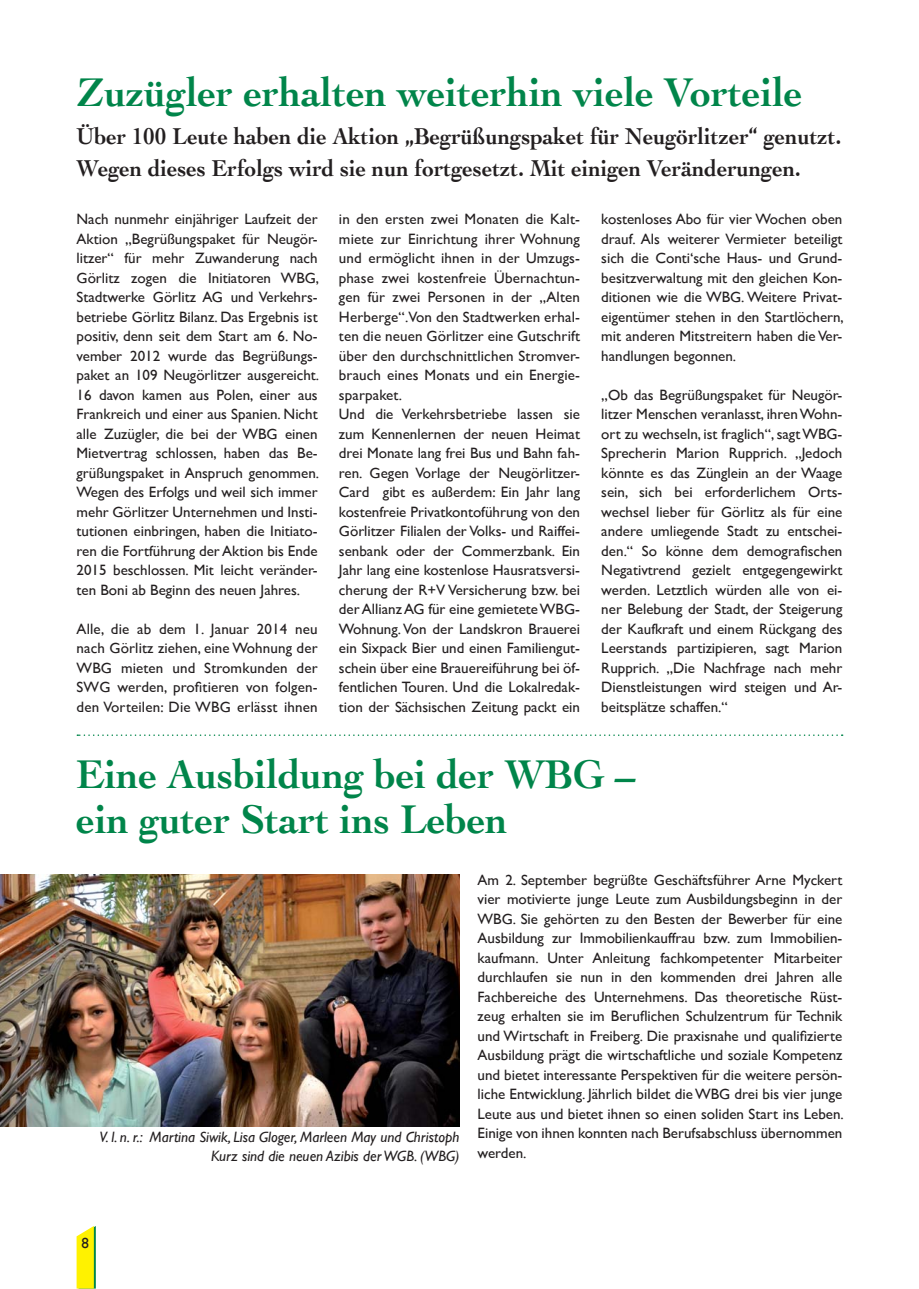
<style>
.page{position:relative;width:919px;height:1289px;background:#fff}
.page>*{position:absolute;margin:0;border:0;box-sizing:border-box;transform-origin:0 0}
.t1{font:700 42px/45px "Cochin";color:#00854a;scale:.95 1}
.t2{font:700 24px/31.5px "Cochin";color:#231f20;scale:.93 1}
.t3{font:15px/19.5px "Gill Sans";color:#231f20;text-align:justify}
.t4{font:italic 15px/19.5px "Gill Sans";color:#231f20;text-align:right}
</style>
<div class="page">
<svg style="left:77px;top:1226px;width:19px;height:62px"></svg>
<svg style="left:77px;top:734px;width:765px;height:2px"></svg>
<img style="left:0;top:874px;width:459px;height:252px">
<h1 class="t1" style="left:77px;top:70px;width:765px">Zuzügler erhalten weiterhin viele Vorteile</h1>
<h2 class="t2" style="left:77px;top:120px;width:824px">Über 100 Leute haben die Aktion „Begrüßungspaket für Neugörlitzer“ genutzt.<br>Wegen dieses Erfolgs wird sie nun fortgesetzt. Mit einigen Veränderungen.</h2>
<p class="t3" style="left:77px;top:209px;width:244px">Nach nunmehr einjähriger Laufzeit der Aktion „Begrüßungspaket für Neugör&shy;litzer“ für mehr Zuwanderung nach Görlitz zogen die Initiatoren WBG, Stadtwerke Görlitz AG und Verkehrs&shy;betriebe Görlitz Bilanz. Das Ergebnis ist positiv, denn seit dem Start am 6. No&shy;vember 2012 wurde das Begrüßungs&shy;paket an 109 Neugörlitzer ausgereicht.<br>16 davon kamen aus Polen, einer aus Frankreich und einer aus Spanien. Nicht alle Zuzügler, die bei der WBG einen Mietvertrag schlossen, haben das Be&shy;grüßungspaket in Anspruch genommen.<br>Wegen des Erfolgs und weil sich immer mehr Görlitzer Unternehmen und Insti&shy;tutionen einbringen, haben die Initiato&shy;ren die Fortführung der Aktion bis Ende 2015 beschlossen. Mit leicht veränder&shy;ten Boni ab Beginn des neuen Jahres.</p>
<p class="t3" style="left:77px;top:619px;width:242px">Alle, die ab dem 1. Januar 2014 neu nach Görlitz ziehen, eine Wohnung der WBG mieten und Stromkunden der SWG werden, profitieren von folgen&shy;den Vorteilen: Die WBG erlässt ihnen</p>
<p class="t3" style="left:339px;top:209px;width:242px;text-align:left">in den ersten zwei Monaten die Kalt&shy;miete zur Einrichtung ihrer Wohnung und ermöglicht ihnen in der Umzugs&shy;phase zwei kostenfreie Übernachtun&shy;gen für zwei Personen in der „Alten Herberge“.Von den Stadtwerken erhal&shy;ten die neuen Görlitzer eine Gutschrift über den durchschnittlichen Stromver&shy;brauch eines Monats und ein Energie&shy;sparpaket.<br>Und die Verkehrsbetriebe lassen sie zum Kennenlernen der neuen Heimat drei Monate lang frei Bus und Bahn fah&shy;ren. Gegen Vorlage der Neugörlitzer-Card gibt es außerdem: Ein Jahr lang kostenfreie Privatkontoführung von den Görlitzer Filialen der Volks- und Raiffei&shy;senbank oder der Commerzbank. Ein Jahr lang eine kostenlose Hausratsversi&shy;cherung der R+V Versicherung bzw. bei der Allianz AG für eine gemietete WBG-Wohnung. Von der Landskron Brauerei ein Sixpack Bier und einen Familiengut&shy;schein über eine Brauereiführung bei öf&shy;fentlichen Touren. Und die Lokalredak&shy;tion der Sächsischen Zeitung packt ein</p>
<p class="t3" style="left:601px;top:209px;width:244px">kostenloses Abo für vier Wochen oben drauf. Als weiterer Vermieter beteiligt sich die Conti‘sche Haus- und Grund&shy;besitzverwaltung mit den gleichen Kon&shy;ditionen wie die WBG. Weitere Privat&shy;eigentümer stehen in den Startlöchern, mit anderen Mitstreitern haben die Ver&shy;handlungen begonnen.</p>
<p class="t3" style="left:601px;top:385px;width:242px">„Ob das Begrüßungspaket für Neugör&shy;litzer Menschen veranlasst, ihren Wohn&shy;ort zu wechseln, ist fraglich“, sagt WBG-Sprecherin Marion Rupprich. „Jedoch könnte es das Zünglein an der Waage sein, sich bei erforderlichem Orts&shy;wechsel lieber für Görlitz als für eine andere umliegende Stadt zu entschei&shy;den.“ So könne dem demografischen Negativtrend gezielt entgegengewirkt werden. Letztlich würden alle von ei&shy;ner Belebung der Stadt, der Steigerung der Kaufkraft und einem Rückgang des Leerstands partizipieren, sagt Marion Rupprich. „Die Nachfrage nach mehr Dienstleistungen wird steigen und Ar&shy;beitsplätze schaffen.“</p>
<h1 class="t1" style="left:77px;top:751px;width:589px">Eine Ausbildung bei der WBG – ein guter Start ins Leben</h1>
<p class="t4" style="left:99px;top:1126px;width:361px">V. l. n. r.: Martina Siwik, Lisa Gloger, Marleen May und Christoph<br>Kurz sind die neuen Azibis der WGB. (WBG)</p>
<p class="t3" style="left:477px;top:869px;width:368px">Am 2. September begrüßte Geschäftsführer Arne Myckert vier motivierte junge Leute zum Ausbildungsbeginn in der WBG. Sie gehörten zu den Besten der Bewerber für eine Ausbildung zur Immobilienkauffrau bzw. zum Immobilien&shy;kaufmann. Unter Anleitung fachkompetenter Mitarbeiter durchlaufen sie nun in den kommenden drei Jahren alle Fachbereiche des Unternehmens. Das theoretische Rüst&shy;zeug erhalten sie im Beruflichen Schulzentrum für Technik und Wirtschaft in Freiberg. Die praxisnahe und qualifizierte Ausbildung prägt die wirtschaftliche und soziale Kompetenz und bietet interessante Perspektiven für die weitere persön&shy;liche Entwicklung. Jährlich bildet die WBG drei bis vier junge Leute aus und bietet ihnen so einen soliden Start ins Leben.<br>Einige von ihnen konnten nach Berufsabschluss übernommen werden.</p>
<p class="t3" style="left:81px;top:1232px;width:9px">8</p>
</div>
